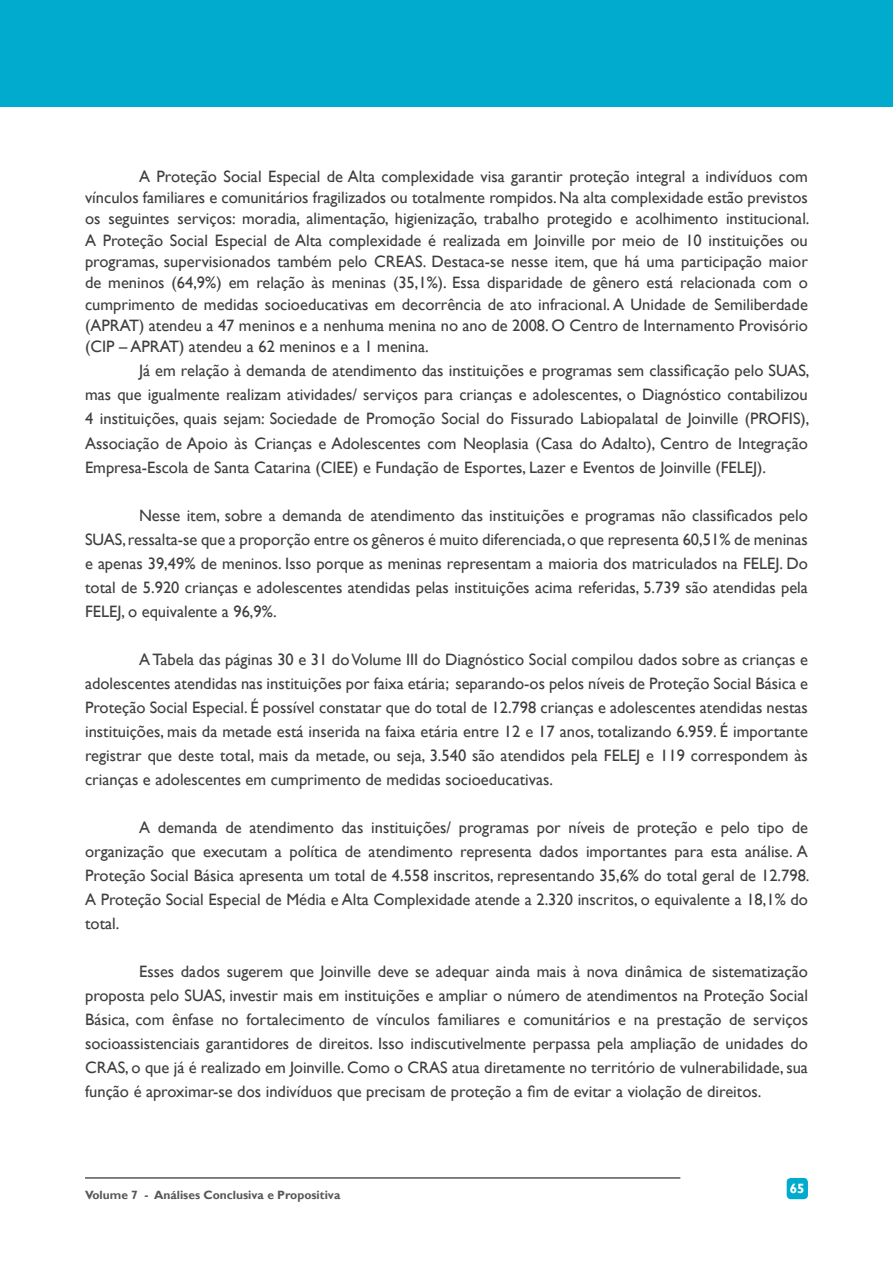
<style>
.page{position:relative;width:893px;height:1263px;background:#fff}
.page>*{position:absolute;margin:0;border:0;box-sizing:border-box;transform-origin:0 0}
.t1{font:16.5px/24px "Gill Sans";color:#3e3e3f;text-align:justify}
.t2{font:700 13.5px "Gill Sans";color:#fff}
.t3{font:700 12px "Gill Sans";color:#57585a}
</style>
<div class="page">
<div style="left:787px;top:1178px;width:21px;height:21px;background:#00abcd;border-radius:4px"></div>
<div style="left:0;top:0;width:893px;height:106px;background:#00abcd"></div>
<hr style="left:85px;top:1177px;width:595px;height:2px;background:#57585a">
<p class="t1" style="left:85px;top:166px;width:726px;line-height:21.3px;text-indent:54px">A Proteção Social Especial de Alta complexidade visa garantir proteção integral a indivíduos com vínculos familiares e comunitários fragilizados ou totalmente rompidos. Na alta complexidade estão previstos os seguintes serviços: moradia, alimentação, higienização, trabalho protegido e acolhimento institucional.<br>A Proteção Social Especial de Alta complexidade é realizada em Joinville por meio de 10 instituições ou programas, supervisionados também pelo CREAS. Destaca-se nesse item, que há uma participação maior de meninos (64,9%) em relação às meninas (35,1%). Essa disparidade de gênero está relacionada com o cumprimento de medidas socioeducativas em decorrência de ato infracional. A Unidade de Semiliberdade (APRAT) atendeu a 47 meninos e a nenhuma menina no ano de 2008. O Centro de Internamento Provisório (CIP – APRAT) atendeu a 62 meninos e a 1 menina.</p>
<p class="t1" style="left:85px;top:359px;width:726px;text-indent:54px">Já em relação à demanda de atendimento das instituições e programas sem classificação pelo SUAS, mas que igualmente realizam atividades/ serviços para crianças e adolescentes, o Diagnóstico contabilizou 4 instituições, quais sejam: Sociedade de Promoção Social do Fissurado Labiopalatal de Joinville (PROFIS), Associação de Apoio às Crianças e Adolescentes com Neoplasia (Casa do Adalto), Centro de Integração Empresa-Escola de Santa Catarina (CIEE) e Fundação de Esportes, Lazer e Eventos de Joinville (FELEJ).</p>
<p class="t1" style="left:85px;top:503px;width:724px;text-indent:54px">Nesse item, sobre a demanda de atendimento das instituições e programas não classificados pelo SUAS,ressalta-se que a proporção entre os gêneros é muito diferenciada,o que representa 60,51% de meninas e apenas 39,49% de meninos. Isso porque as meninas representam a maioria dos matriculados na FELEJ. Do total de 5.920 crianças e adolescentes atendidas pelas instituições acima referidas, 5.739 são atendidas pela FELEJ, o equivalente a 96,9%.</p>
<p class="t1" style="left:85px;top:647px;width:724px;text-indent:54px">A Tabela das páginas 30 e 31 do Volume III do Diagnóstico Social compilou dados sobre as crianças e adolescentes atendidas nas instituições por faixa etária; separando-os pelos níveis de Proteção Social Básica e Proteção Social Especial. É possível constatar que do total de 12.798 crianças e adolescentes atendidas nestas instituições, mais da metade está inserida na faixa etária entre 12 e 17 anos, totalizando 6.959. É importante registrar que deste total, mais da metade, ou seja, 3.540 são atendidos pela FELEJ e 119 correspondem às crianças e adolescentes em cumprimento de medidas socioeducativas.</p>
<p class="t1" style="left:85px;top:815px;width:726px;text-indent:54px">A demanda de atendimento das instituições/ programas por níveis de proteção e pelo tipo de organização que executam a política de atendimento representa dados importantes para esta análise. A Proteção Social Básica apresenta um total de 4.558 inscritos, representando 35,6% do total geral de 12.798.<br>A Proteção Social Especial de Média e Alta Complexidade atende a 2.320 inscritos, o equivalente a 18,1% do total.</p>
<p class="t1" style="left:85px;top:959px;width:724px;text-indent:54px">Esses dados sugerem que Joinville deve se adequar ainda mais à nova dinâmica de sistematização proposta pelo SUAS, investir mais em instituições e ampliar o número de atendimentos na Proteção Social Básica, com ênfase no fortalecimento de vínculos familiares e comunitários e na prestação de serviços socioassistenciais garantidores de direitos. Isso indiscutivelmente perpassa pela ampliação de unidades do CRAS, o que já é realizado em Joinville. Como o CRAS atua diretamente no território de vulnerabilidade, sua função é aproximar-se dos indivíduos que precisam de proteção a fim de evitar a violação de direitos.</p>
<p class="t3" style="left:85px;top:1188px;width:257px">Volume 7 - Análises Conclusiva e Propositiva</p>
<p class="t2" style="left:790px;top:1180px;width:16px">65</p>
</div>
